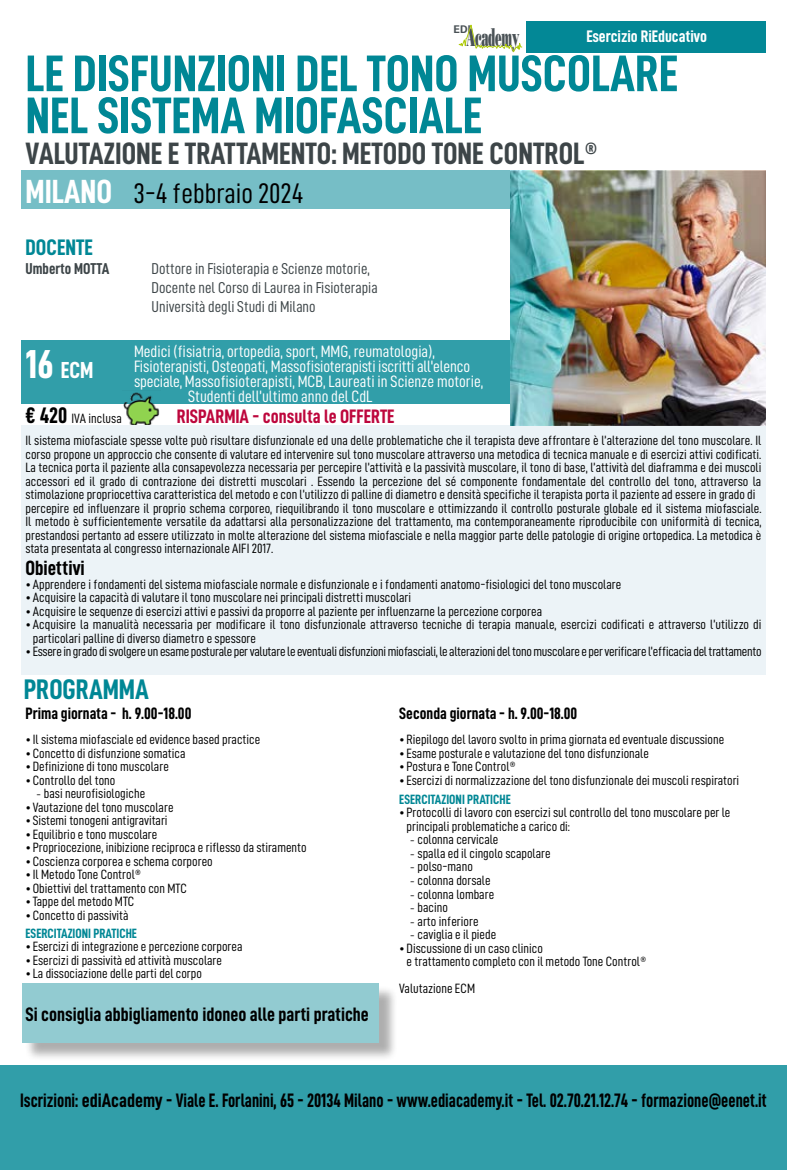
<style>
.page{position:relative;width:787px;height:1170px;background:#fff}
.page>*{position:absolute;margin:0;border:0;box-sizing:border-box;transform-origin:0 0}
.t1{font:51.6px/42px "D DIN Condensed Bold";color:#008795}
.t2{font:30.9px "D DIN Condensed Bold";color:#3d4548}
.t3{font:28.35px "D DIN Condensed";color:#000}
.t4{font:28.35px "D DIN Condensed Bold";color:#008795}
.t5{font:25.35px "Bodoni Std Poster";letter-spacing:-.03em;color:#4a5256;scale:.43 1}
.t6{font:23.25px "D DIN Condensed Bold";color:#fff}
.t7{font:22.5px "D DIN Condensed Bold";color:#008795}
.t8{font:20.7px "D DIN Condensed Bold";color:#000}
.t9{font:19.5px "D DIN Condensed Bold";color:#000;scale:.9 1}
.t10{font:19.5px "D DIN Condensed Bold";color:#000}
.t11{font:19.5px "D DIN Condensed Bold";color:#bd063c}
.t12{font:16.8px "D DIN Condensed Bold";color:#fff}
.t13{font:16.5px "D DIN Condensed";color:#fff}
.t14{font:16.5px "D DIN Condensed Bold";color:#000}
.t15{font:15.75px/18.9px "D DIN Condensed";color:#3d4548}
.t16{font:15.75px "D DIN Condensed Bold";color:#3d4548}
.t17{font:13.5px/13.5px "D DIN Condensed";color:#000}
.t18{font:13.5px "D DIN Condensed";letter-spacing:-.02em;color:#000}
.t19{font:13.5px "D DIN Condensed Bold";color:#008795}
.t20{font:700 10.65px "Univers LT Std";color:#4a5256}
.s1{font-family:"D DIN Condensed Bold";font-size:33.6px;color:#fff}
.s2{font-size:40.5px}
.s3{font-family:"D DIN Condensed Bold";font-size:22.5px}
.s4{font-family:"Avenir LT Std";font-weight:300}
</style>
<div class="page">
<div style="left:526px;top:21px;width:239px;height:31px;background:#008795"></div>
<svg style="left:458px;top:24px;width:64px;height:28px"></svg>
<div style="left:21px;top:340px;width:489px;height:64px;background:#319ea9"></div>
<div style="left:0;top:1064px;width:787px;height:105px;background:#319ea9"></div>
<div style="left:21px;top:170px;width:489px;height:38px;background:#76bec6"></div>
<img style="left:123px;top:392px;width:37px;height:33px">
<div style="left:21px;top:425px;width:744px;height:250px;background:#ecf3f7"></div>
<div style="left:25px;top:984px;width:373px;height:77px;background:#000;opacity:.75"></div>
<div style="left:22px;top:982px;width:357px;height:60px;background:#92cbd1"></div>
<img style="left:510px;top:170px;width:255px;height:255px">
<p class="t20" style="left:453px;top:23px;width:19px">EDI</p>
<h3 class="t5" style="left:466px;top:21px;width:126px">Academy</h3>
<p class="t12" style="left:586px;top:27px;width:122px">Esercizio RiEducativo</p>
<h1 class="t1" style="left:26px;top:51px;width:654px">LE DISFUNZIONI DEL TONO MUSCOLARE<br>NEL SISTEMA MIOFASCIALE</h1>
<h2 class="t2" style="left:26px;top:136px;width:574px">VALUTAZIONE E TRATTAMENTO: METODO TONE CONTROL®</h2>
<h3 class="t3" style="left:26px;top:178px;width:279px"><span class="s1">MILANO</span> 3-4 febbraio 2024</h3>
<h3 class="t7" style="left:26px;top:235px;width:69px">DOCENTE</h3>
<p class="t16" style="left:26px;top:260px;width:85px">Umberto MOTTA</p>
<p class="t15" style="left:152px;top:259px;width:227px">Dottore in Fisioterapia e Scienze motorie,<br>Docente nel Corso di Laurea in Fisioterapia<br>Università degli Studi di Milano</p>
<h3 class="t6" style="left:26px;top:357px;width:69px"><span class="s2">16</span> ECM</h3>
<p class="t13" style="left:134px;top:342px;width:302px">Medici (fisiatria, ortopedia, sport, MMG, reumatologia),</p>
<p class="t13" style="left:134px;top:357px;width:337px">Fisioterapisti, Osteopati, Massofisioterapisti iscritti all'elenco</p>
<p class="t13" style="left:134px;top:372px;width:351px">speciale, Massofisioterapisti, MCB, Laureati in Scienze motorie,</p>
<p class="t13" style="left:188px;top:387px;width:186px">Studenti dell’ultimo anno del CdL</p>
<p class="t17" style="left:26px;top:411px;width:98px"><span class="s3">€ 420</span> IVA inclusa</p>
<h3 class="t11" style="left:177px;top:405px;width:219px">RISPARMIA - consulta le OFFERTE</h3>
<p class="t17" style="left:26px;top:433px;width:737px">Il sistema miofasciale spesse volte può risultare disfunzionale ed una delle problematiche che il terapista deve affrontare è l’alterazione del tono muscolare. Il corso propone un approccio che consente di valutare ed intervenire sul tono muscolare attraverso una metodica di tecnica manuale e di esercizi attivi codificati.<br>La tecnica porta il paziente alla consapevolezza necessaria per percepire l’attività e la passività muscolare, il tono di base, l’attività del diaframma e dei muscoli accessori ed il grado di contrazione dei distretti muscolari . Essendo la percezione del sé componente fondamentale del controllo del tono, attraverso la stimolazione propriocettiva caratteristica del metodo e con l’utilizzo di palline di diametro e densità specifiche il terapista porta il paziente ad essere in grado di percepire ed influenzare il proprio schema corporeo, riequilibrando il tono muscolare e ottimizzando il controllo posturale globale ed il sistema miofasciale.<br>Il metodo è sufficientemente versatile da adattarsi alla personalizzazione del trattamento, ma contemporaneamente riproducibile con uniformità di tecnica, prestandosi pertanto ad essere utilizzato in molte alterazione del sistema miofasciale e nella maggior parte delle patologie di origine ortopedica. La metodica è stata presentata al congresso internazionale AIFI 2017.</p>
<h3 class="t8" style="left:26px;top:556px;width:61px">Obiettivi</h3>
<p class="t17" style="left:26px;top:577px;width:597px">• Apprendere i fondamenti del sistema miofasciale normale e disfunzionale e i fondamenti anatomo-fisiologici del tono muscolare</p>
<p class="t17" style="left:26px;top:590px;width:387px">• Acquisire la capacità di valutare il tono muscolare nei principali distretti muscolari</p>
<p class="t17" style="left:26px;top:604px;width:518px">• Acquisire le sequenze di esercizi attivi e passivi da proporre al paziente per influenzarne la percezione corporea</p>
<p class="t17" style="left:33px;top:617px;width:730px;text-indent:-7px">• Acquisire la manualità necessaria per modificare il tono disfunzionale attraverso tecniche di terapia manuale, esercizi codificati e attraverso l’utilizzo di particolari palline di diverso diametro e spessore</p>
<p class="t18" style="left:26px;top:644px;width:737px">• Essere in grado di svolgere un esame posturale per valutare le eventuali disfunzioni miofasciali, le alterazioni del tono muscolare e per verificare l’efficacia del trattamento</p>
<h3 class="t4" style="left:24px;top:673px;width:126px">PROGRAMMA</h3>
<p class="t14" style="left:26px;top:703px;width:167px">Prima giornata - h. 9.00-18.00</p>
<p class="t17" style="left:26px;top:732px;width:236px">• Il sistema miofasciale ed evidence based practice</p>
<p class="t17" style="left:26px;top:746px;width:161px">• Concetto di disfunzione somatica</p>
<p class="t17" style="left:26px;top:759px;width:145px">• Definizione di tono muscolare</p>
<p class="t17" style="left:26px;top:773px;width:91px">• Controllo del tono</p>
<p class="t17" style="left:36px;top:786px;width:110px"><span class="s4">-</span> basi neurofisiologiche</p>
<p class="t17" style="left:26px;top:800px;width:149px">• Vautazione del tono muscolare</p>
<p class="t17" style="left:26px;top:813px;width:144px">• Sistemi tonogeni antigravitari</p>
<p class="t17" style="left:26px;top:827px;width:133px">• Equilibrio e tono muscolare</p>
<p class="t17" style="left:26px;top:840px;width:282px">• Propriocezione, inibizione reciproca e riflesso da stiramento</p>
<p class="t17" style="left:26px;top:854px;width:189px">• Coscienza corporea e schema corporeo</p>
<p class="t17" style="left:26px;top:867px;width:117px">• Il Metodo Tone Control®</p>
<p class="t17" style="left:26px;top:881px;width:163px">• Obiettivi del trattamento con MTC</p>
<p class="t17" style="left:26px;top:894px;width:110px">• Tappe del metodo MTC</p>
<p class="t17" style="left:26px;top:908px;width:104px">• Concetto di passività</p>
<p class="t19" style="left:26px;top:925px;width:113px">ESERCITAZIONI PRATICHE</p>
<p class="t17" style="left:26px;top:939px;width:218px">• Esercizi di integrazione e percezione corporea</p>
<p class="t17" style="left:26px;top:952px;width:198px">• Esercizi di passività ed attività muscolare</p>
<p class="t17" style="left:26px;top:966px;width:178px">• La dissociazione delle parti del corpo</p>
<h3 class="t10" style="left:26px;top:1002px;width:345px">Si consiglia abbigliamento idoneo alle parti pratiche</h3>
<p class="t14" style="left:399px;top:703px;width:179px">Seconda giornata - h. 9.00-18.00</p>
<p class="t17" style="left:399px;top:732px;width:326px">• Riepilogo del lavoro svolto in prima giornata ed eventuale discussione</p>
<p class="t17" style="left:399px;top:746px;width:251px">• Esame posturale e valutazione del tono disfunzionale</p>
<p class="t17" style="left:399px;top:759px;width:118px">• Postura e Tone Control®</p>
<p class="t17" style="left:399px;top:773px;width:341px">• Esercizi di normalizzazione del tono disfunzionale dei muscoli respiratori</p>
<p class="t19" style="left:399px;top:791px;width:113px">ESERCITAZIONI PRATICHE</p>
<p class="t17" style="left:406px;top:805px;width:325px;text-indent:-7px">• Protocolli di lavoro con esercizi sul controllo del tono muscolare per le principali problematiche a carico di:</p>
<p class="t17" style="left:410px;top:832px;width:90px"><span class="s4">-</span> colonna cervicale</p>
<p class="t17" style="left:410px;top:846px;width:142px"><span class="s4">-</span> spalla ed il cingolo scapolare</p>
<p class="t17" style="left:410px;top:859px;width:64px"><span class="s4">-</span> polso-mano</p>
<p class="t17" style="left:410px;top:873px;width:82px"><span class="s4">-</span> colonna dorsale</p>
<p class="t17" style="left:410px;top:886px;width:85px"><span class="s4">-</span> colonna lombare</p>
<p class="t17" style="left:410px;top:900px;width:39px"><span class="s4">-</span> bacino</p>
<p class="t17" style="left:410px;top:913px;width:70px"><span class="s4">-</span> arto inferiore</p>
<p class="t17" style="left:410px;top:927px;width:87px"><span class="s4">-</span> caviglia e il piede</p>
<p class="t17" style="left:406px;top:940px;width:241px;text-indent:-7px">• Discussione di un caso clinico<br>e trattamento completo con il metodo Tone Control®</p>
<p class="t17" style="left:399px;top:981px;width:77px">Valutazione ECM</p>
<h3 class="t9" style="left:20px;top:1089px;width:831px">Iscrizioni: ediAcademy - Viale E. Forlanini, 65 - 20134 Milano - www.ediacademy.it - Tel. 02.70.21.12.74 - formazione@eenet.it</h3>
</div>
